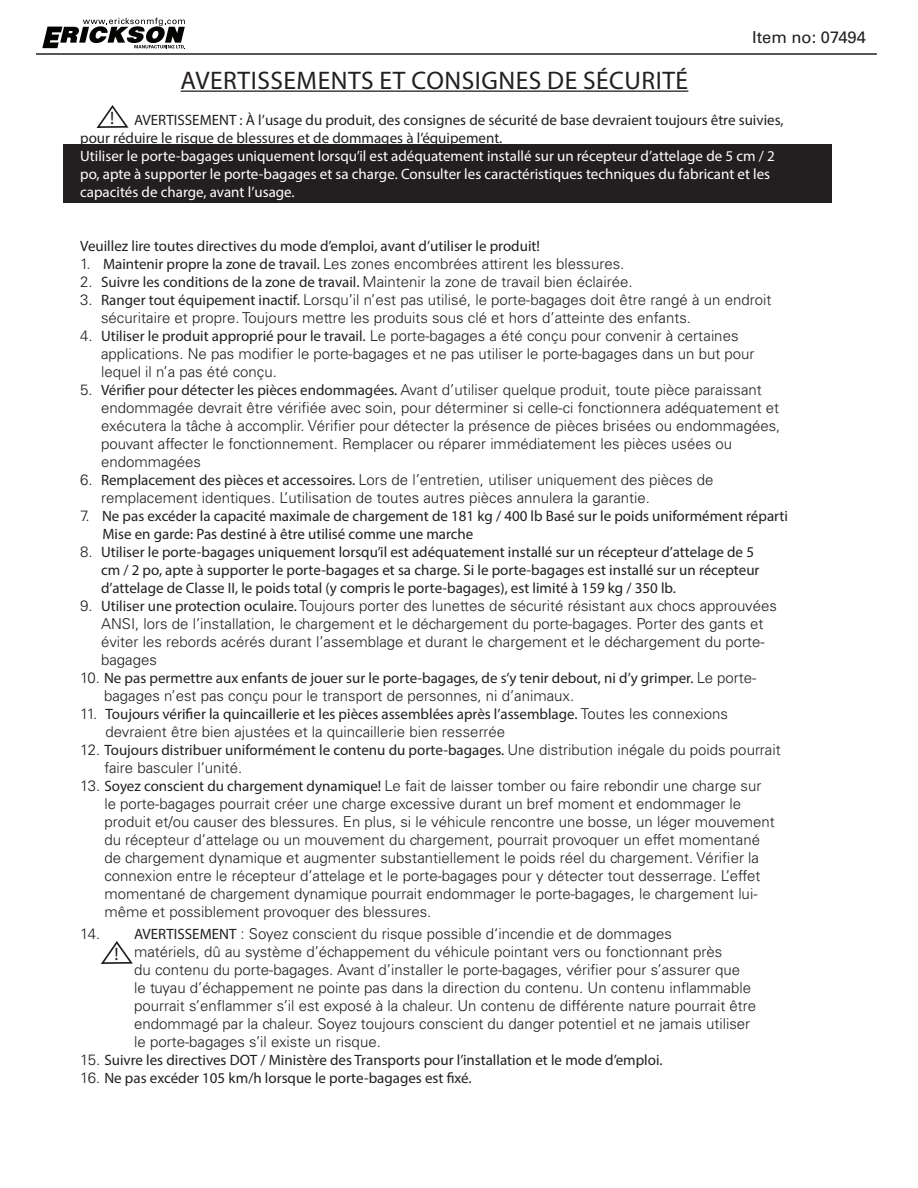
<style>
.page{position:relative;width:918px;height:1188px;background:#fff}
.page>*{position:absolute;margin:0;border:0;box-sizing:border-box;transform-origin:0 0}
.t1{font:25.5px "Myriad Pro";letter-spacing:.02em;color:#231f20}
.t2{font:18px "Myriad Pro";color:#231f20}
.t3{font:16.5px "Univers";color:#231f20}
.t4{font:300 15px/18px "Univers";color:#231f20}
.t5{font:15px/18px "Myriad Pro";color:#231f20}
.t6{font:15px/18px "Myriad Pro";color:#fff}
.s1{font-family:"Myriad Pro";font-weight:400}
.s2{font-family:"Univers";font-weight:300}
</style>
<div class="page">
<hr style="left:36px;top:53px;width:841px;height:2px;background:#231f20">
<svg style="left:42px;top:18px;width:143px;height:31px"></svg>
<div style="left:63px;top:144px;width:769px;height:59px;background:#231f20"></div>
<hr style="left:181px;top:91px;width:507px;height:1px;background:#231f20">
<svg style="left:96px;top:105px;width:33px;height:23px"></svg>
<svg style="left:101px;top:941px;width:32px;height:23px"></svg>
<p class="t3" style="left:752px;top:27px;width:115px">Item no: 07494</p>
<p class="t1" style="left:181px;top:64px;width:509px">AVERTISSEMENTS ET CONSIGNES DE SÉCURITÉ</p>
<p class="t5" style="left:80px;top:110px;width:705px;text-indent:54px">AVERTISSEMENT : À l’usage du produit, des consignes de sécurité de base devraient toujours être suivies, pour réduire le risque de blessures et de dommages à l’équipement.</p>
<p class="t6" style="left:80px;top:146px;width:696px">Utiliser le porte-bagages uniquement lorsqu’il est adéquatement installé sur un récepteur d’attelage de 5 cm / 2 po, apte à supporter le porte-bagages et sa charge. Consulter les caractéristiques techniques du fabricant et les capacités de charge, avant l’usage.</p>
<p class="t2" style="left:110px;top:107px;width:6px">!</p>
<p class="t5" style="left:80px;top:236px;width:461px">Veuillez lire toutes directives du mode d’emploi, avant d’utiliser le produit!</p>
<p class="t4" style="left:80px;top:254px;width:546px">1. <span class="s1">Maintenir propre la zone de travail.</span> Les zones encombrées attirent les blessures.</p>
<p class="t4" style="left:80px;top:272px;width:554px">2. <span class="s1">Suivre les conditions de la zone de travail.</span> Maintenir la zone de travail bien éclairée.</p>
<p class="t4" style="left:101px;top:290px;width:672px;text-indent:-21px">3. <span class="s1">Ranger tout équipement inactif.</span> Lorsqu’il n’est pas utilisé, le porte-bagages doit être rangé à un endroit sécuritaire et propre. Toujours mettre les produits sous clé et hors d’atteinte des enfants.</p>
<p class="t4" style="left:101px;top:326px;width:655px;text-indent:-21px">4. <span class="s1">Utiliser le produit approprié pour le travail.</span> Le porte-bagages a été conçu pour convenir à certaines applications. Ne pas modifier le porte-bagages et ne pas utiliser le porte-bagages dans un but pour lequel il n’a pas été conçu.</p>
<p class="t4" style="left:101px;top:380px;width:681px;text-indent:-21px">5. <span class="s1">Vérifier pour détecter les pièces endommagées.</span> Avant d’utiliser quelque produit, toute pièce paraissant endommagée devrait être vérifiée avec soin, pour déterminer si celle-ci fonctionnera adéquatement et exécutera la tâche à accomplir. Vérifier pour détecter la présence de pièces brisées ou endommagées, pouvant affecter le fonctionnement. Remplacer ou réparer immédiatement les pièces usées ou endommagées</p>
<p class="t4" style="left:101px;top:470px;width:614px;text-indent:-21px">6. <span class="s1">Remplacement des pièces et accessoires.</span> Lors de l’entretien, utiliser uniquement des pièces de remplacement identiques. L’utilisation de toutes autres pièces annulera la garantie.</p>
<p class="t5" style="left:80px;top:506px;width:709px"><span class="s2">7.</span> Ne pas excéder la capacité maximale de chargement de 181 kg / 400 lb Basé sur le poids uniformément réparti</p>
<p class="t5" style="left:102px;top:524px;width:373px">Mise en garde: Pas destiné à être utilisé comme une marche</p>
<p class="t5" style="left:101px;top:542px;width:660px;text-indent:-21px"><span class="s2">8.</span> Utiliser le porte-bagages uniquement lorsqu’il est adéquatement installé sur un récepteur d’attelage de 5 cm / 2 po, apte à supporter le porte-bagages et sa charge. Si le porte-bagages est installé sur un récepteur d’attelage de Classe II, le poids total (y compris le porte-bagages), est limité à 159 kg / 350 lb.</p>
<p class="t4" style="left:101px;top:596px;width:677px;text-indent:-21px">9. <span class="s1">Utiliser une protection oculaire.</span> Toujours porter des lunettes de sécurité résistant aux chocs approuvées ANSI, lors de l’installation, le chargement et le déchargement du porte-bagages. Porter des gants et éviter les rebords acérés durant l’assemblage et durant le chargement et le déchargement du porte&shy;bagages</p>
<p class="t5" style="left:104px;top:668px;width:654px;text-indent:-24px"><span class="s2">10.</span> Ne pas permettre aux enfants de jouer sur le porte-bagages, de s’y tenir debout, ni d’y grimper. <span class="s2">Le porte&shy;bagages n’est pas conçu pour le transport de personnes, ni d’animaux.</span></p>
<p class="t4" style="left:106px;top:704px;width:624px;text-indent:-25px">11. <span class="s1">Toujours vérifier la quincaillerie et les pièces assemblées après l’assemblage.</span> Toutes les connexions devraient être bien ajustées et la quincaillerie bien resserrée</p>
<p class="t4" style="left:104px;top:740px;width:678px;text-indent:-24px">12. <span class="s1">Toujours distribuer uniformément le contenu du porte-bagages.</span> Une distribution inégale du poids pourrait faire basculer l’unité.</p>
<p class="t4" style="left:104px;top:776px;width:672px;text-indent:-24px">13. <span class="s1">Soyez conscient du chargement dynamique!</span> Le fait de laisser tomber ou faire rebondir une charge sur le porte-bagages pourrait créer une charge excessive durant un bref moment et endommager le produit et/ou causer des blessures. En plus, si le véhicule rencontre une bosse, un léger mouvement du récepteur d’attelage ou un mouvement du chargement, pourrait provoquer un effet momentané de chargement dynamique et augmenter substantiellement le poids réel du chargement. Vérifier la connexion entre le récepteur d’attelage et le porte-bagages pour y détecter tout desserrage. L’effet momentané de chargement dynamique pourrait endommager le porte-bagages, le chargement lui&shy;même et possiblement provoquer des blessures.</p>
<p class="t4" style="left:134px;top:925px;width:624px;text-indent:-54px">14. <span class="s1">AVERTISSEMENT</span> : Soyez conscient du risque possible d‘incendie et de dommages<br>matériels, dû au système d’échappement du véhicule pointant vers ou fonctionnant près<br>du contenu du porte-bagages. Avant d’installer le porte-bagages, vérifier pour s’assurer que<br>le tuyau d’échappement ne pointe pas dans la direction du contenu. Un contenu inflammable pourrait s’enflammer s’il est exposé à la chaleur. Un contenu de différente nature pourrait être endommagé par la chaleur. Soyez toujours conscient du danger potentiel et ne jamais utiliser le porte-bagages s’il existe un risque.</p>
<p class="t5" style="left:80px;top:1051px;width:584px"><span class="s2">15.</span> Suivre les directives DOT / Ministère des Transports pour l’installation et le mode d’emploi.</p>
<p class="t5" style="left:80px;top:1069px;width:393px"><span class="s2">16.</span> Ne pas excéder 105 km/h lorsque le porte-bagages est fixé.</p>
<p class="t2" style="left:114px;top:943px;width:6px">!</p>
</div>
